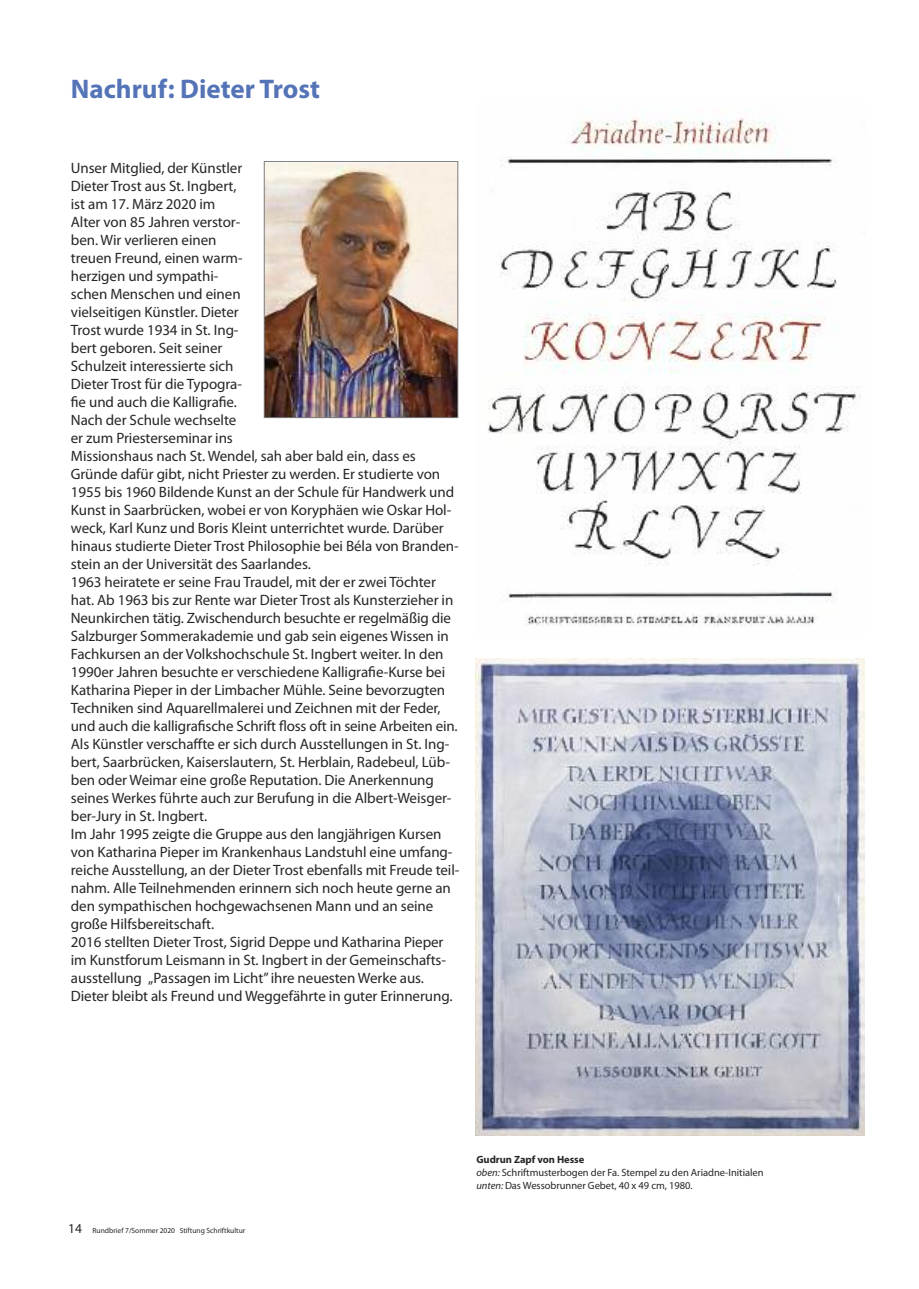
<style>
.page{position:relative;width:919px;height:1289px;background:#fff}
.page>*{position:absolute;margin:0;border:0;box-sizing:border-box;transform-origin:0 0}
.t1{font:700 27px "Myriad Pro";color:#5474b7}
.t2{font:15px/18px "Myriad Pro";letter-spacing:-.005em;color:#272526}
.t3{font:10.5px/12.6px "Myriad Pro";letter-spacing:-.005em;color:#272526}
.t4{font:7.5px "Myriad Pro";color:#272526}
.s1{font-size:13.5px}
.s2{font-weight:700}
.s3{font-style:italic}
</style>
<div class="page">
<img style="left:266px;top:163px;width:190px;height:253px">
<div style="left:264px;top:161px;width:194px;height:257px;border:1px solid #7d7c7d"></div>
<img style="left:487px;top:117px;width:373px;height:509px">
<img style="left:476px;top:658px;width:388px;height:477px">
<h1 class="t1" style="left:71px;top:79px;width:251px">Nachruf: Dieter Trost</h1>
<p class="t2" style="left:71px;top:160px;width:390px">Unser Mitglied, der Künstler<br>Dieter Trost aus St. Ingbert,<br>ist am 17. März 2020 im<br>Alter von 85 Jahren verstor-<br>ben. Wir verlieren einen<br>treuen Freund, einen warm-<br>herzigen und sympathi-<br>schen Menschen und einen<br>vielseitigen Künstler. Dieter<br>Trost wurde 1934 in St. Ing-<br>bert geboren. Seit seiner<br>Schulzeit interessierte sich<br>Dieter Trost für die Typogra-<br>fie und auch die Kalligrafie.<br>Nach der Schule wechselte<br>er zum Priesterseminar ins<br>Missionshaus nach St. Wendel, sah aber bald ein, dass es Gründe dafür gibt, nicht Priester zu werden. Er studierte von 1955 bis 1960 Bildende Kunst an der Schule für Handwerk und Kunst in Saarbrücken, wobei er von Koryphäen wie Oskar Hol&shy;weck, Karl Kunz und Boris Kleint unterrichtet wurde. Darüber hinaus studierte Dieter Trost Philosophie bei Béla von Branden&shy;stein an der Universität des Saarlandes.<br>1963 heiratete er seine Frau Traudel, mit der er zwei Töchter hat. Ab 1963 bis zur Rente war Dieter Trost als Kunsterzieher in Neunkirchen tätig. Zwischendurch besuchte er regelmäßig die Salzburger Sommerakademie und gab sein eigenes Wissen in Fachkursen an der Volkshochschule St. Ingbert weiter. In den 1990er Jahren besuchte er verschiedene Kalligrafie-Kurse bei Katharina Pieper in der Limbacher Mühle. Seine bevorzugten Techniken sind Aquarellmalerei und Zeichnen mit der Feder, und auch die kalligrafische Schrift floss oft in seine Arbeiten ein.<br>Als Künstler verschaffte er sich durch Ausstellungen in St. Ing&shy;bert, Saarbrücken, Kaiserslautern, St. Herblain, Radebeul, Lüb&shy;ben oder Weimar eine große Reputation. Die Anerkennung seines Werkes führte auch zur Berufung in die Albert-Weisger&shy;ber-Jury in St. Ingbert.<br>Im Jahr 1995 zeigte die Gruppe aus den langjährigen Kursen von Katharina Pieper im Krankenhaus Landstuhl eine umfang&shy;reiche Ausstellung, an der Dieter Trost ebenfalls mit Freude teil&shy;nahm. Alle Teilnehmenden erinnern sich noch heute gerne an den sympathischen hochgewachsenen Mann und an seine große Hilfsbereitschaft.<br>2016 stellten Dieter Trost, Sigrid Deppe und Katharina Pieper im Kunstforum Leismann in St. Ingbert in der Gemeinschafts&shy;ausstellung „Passagen im Licht”ihre neuesten Werke aus.<br>Dieter bleibt als Freund und Weggefährte in guter Erinnerung.</p>
<p class="t4" style="left:68px;top:1227px;width:179px"><span class="s1">14</span> Rundbrief 7/Sommer 2020 Stiftung Schriftkultur</p>
<p class="t3" style="left:476px;top:1154px;width:288px"><span class="s2">Gudrun Zapf von Hesse<br></span><span class="s3">oben:</span> Schriftmusterbogen der Fa. Stempel zu den Ariadne-Initialen <span class="s3">unten:</span> Das Wessobrunner Gebet, 40 x 49 cm, 1980.</p>
</div>
